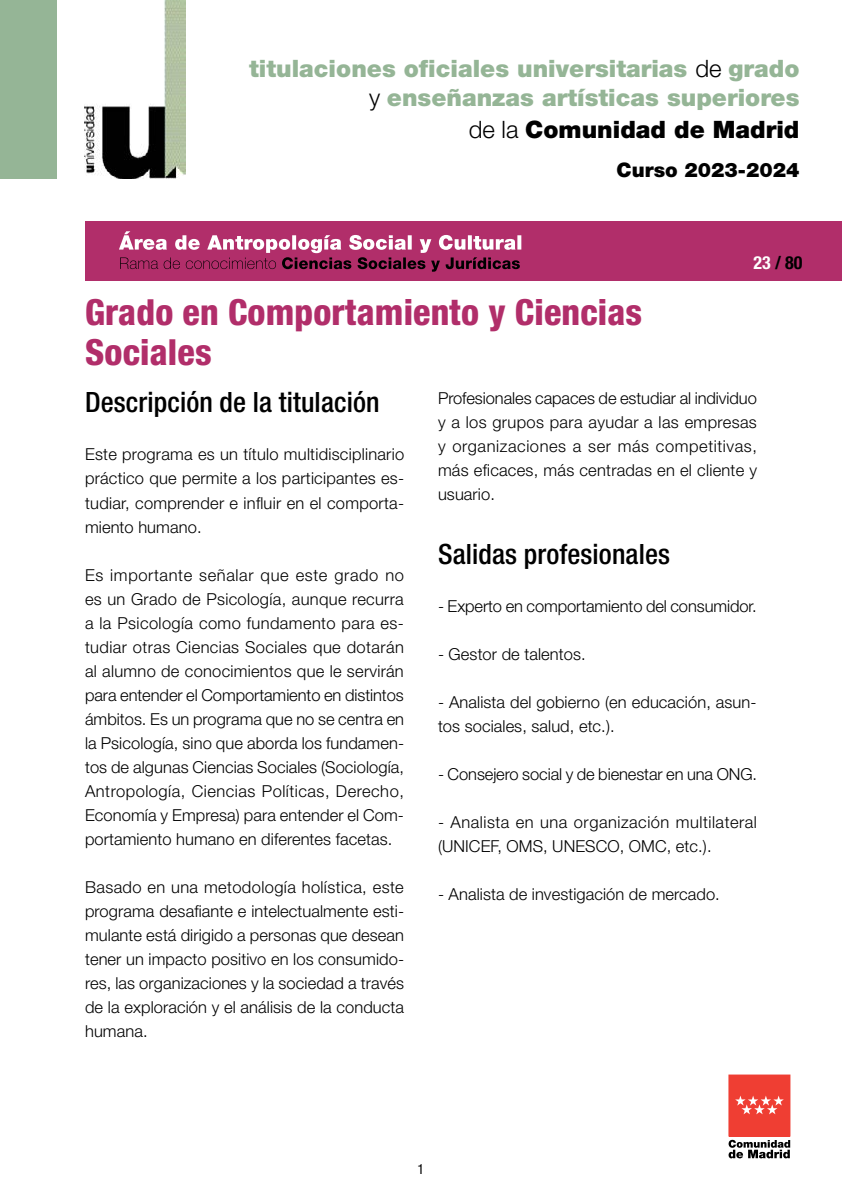
<style>
.page{position:relative;width:842px;height:1191px;background:#fff}
.page>*{position:absolute;margin:0;border:0;box-sizing:border-box;transform-origin:0 0}
.t1{font:800 condensed 36px/40px "Helvetica Neue LT Std";letter-spacing:.005em;color:#b12e6a}
.t2{font:500 condensed 28px "Helvetica Neue LT Std";letter-spacing:.005em;color:#000}
.t3{font:900 24px/28.8px "Helvetica Neue LT Std";color:#95b596;text-align:right}
.t4{font:900 24px "Helvetica Neue LT Std";color:#000}
.t5{font:900 20px "Helvetica Neue LT Std";color:#000}
.t6{font:700 condensed 18px "Helvetica Neue LT Std";color:#000}
.t7{font:300 16.4px/24px "Helvetica Neue LT Std";letter-spacing:.005em;color:#000;text-align:justify}
.t8{font:300 16.4px/24px "Helvetica Neue LT Std";letter-spacing:.03em;color:#000}
.t9{font:condensed 14px "Helvetica Neue LT Std";color:#000}
.s1{font-weight:300;color:#000}
.s2{font-weight:300}
.s3{color:#fff}
</style>
<div class="page">
<div style="left:85px;top:221px;width:757px;height:60px;background:#b12e6a"></div>
<div style="left:0;top:0;width:57px;height:178px;background:#95b596"></div>
<img style="left:84px;top:0;width:102px;height:178px">
<div style="left:729px;top:1075px;width:61px;height:61px;background:#ef3e33"></div>
<div style="left:729px;top:1074px;width:61px;height:62px;border:1px solid #ef3e33"></div>
<svg style="left:735px;top:1096px;width:49px;height:18px"></svg>
<svg style="left:728px;top:1139px;width:62px;height:19px"></svg>
<svg style="left:119px;top:231px;width:402px;height:41px"></svg>
<h3 class="t3" style="left:249px;top:54px;width:552px">titulaciones oficiales universitarias <span class="s1">de</span> grado <span class="s1">y</span> enseñanzas artísticas superiores</h3>
<h3 class="t4" style="left:469px;top:115px;width:332px"><span class="s2">de la</span> Comunidad de Madrid</h3>
<p class="t5" style="left:617px;top:158px;width:184px">Curso 2023-2024</p>
<h1 class="t1" style="left:85px;top:292px;width:559px">Grado en Comportamiento y Ciencias<br>Sociales</h1>
<p class="t6" style="left:753px;top:251px;width:51px"><span class="s3">23</span> / 80</p>
<h2 class="t2" style="left:85px;top:386px;width:296px">Descripción de la titulación</h2>
<p class="t7" style="left:85px;top:442px;width:321px">Este programa es un título multidisciplinario práctico que permite a los participantes es&shy;tudiar, comprender e influir en el comporta&shy;miento humano.</p>
<p class="t7" style="left:85px;top:562px;width:321px">Es importante señalar que este grado no es un Grado de Psicología, aunque recurra a la Psicología como fundamento para es&shy;tudiar otras Ciencias Sociales que dotarán al alumno de conocimientos que le servirán para entender el Comportamiento en distintos ámbitos. Es un programa que no se centra en la Psicología, sino que aborda los fundamen&shy;tos de algunas Ciencias Sociales (Sociología, Antropología, Ciencias Políticas, Derecho, Economía y Empresa) para entender el Com&shy;portamiento humano en diferentes facetas.</p>
<p class="t7" style="left:85px;top:874px;width:321px">Basado en una metodología holística, este programa desafiante e intelectualmente esti&shy;mulante está dirigido a personas que desean tener un impacto positivo en los consumido&shy;res, las organizaciones y la sociedad a través de la exploración y el análisis de la conducta humana.</p>
<p class="t7" style="left:438px;top:386px;width:321px">Profesionales capaces de estudiar al individuo y a los grupos para ayudar a las empresas y organizaciones a ser más competitivas, más eficaces, más centradas en el cliente y usuario.</p>
<h2 class="t2" style="left:438px;top:537px;width:234px">Salidas profesionales</h2>
<p class="t7" style="left:438px;top:594px;width:320px">- Experto en comportamiento del consumidor.</p>
<p class="t7" style="left:438px;top:642px;width:149px">- Gestor de talentos.</p>
<p class="t7" style="left:438px;top:690px;width:320px">- Analista del gobierno (en educación, asun&shy;tos sociales, salud, etc.).</p>
<p class="t7" style="left:438px;top:762px;width:321px">- Consejero social y de bienestar en una ONG.</p>
<p class="t8" style="left:438px;top:810px;width:320px">- Analista en una organización multilateral (UNICEF, OMS, UNESCO, OMC, etc.).</p>
<p class="t7" style="left:438px;top:882px;width:283px">- Analista de investigación de mercado.</p>
<p class="t9" style="left:418px;top:1160px;width:8px">1</p>
</div>
